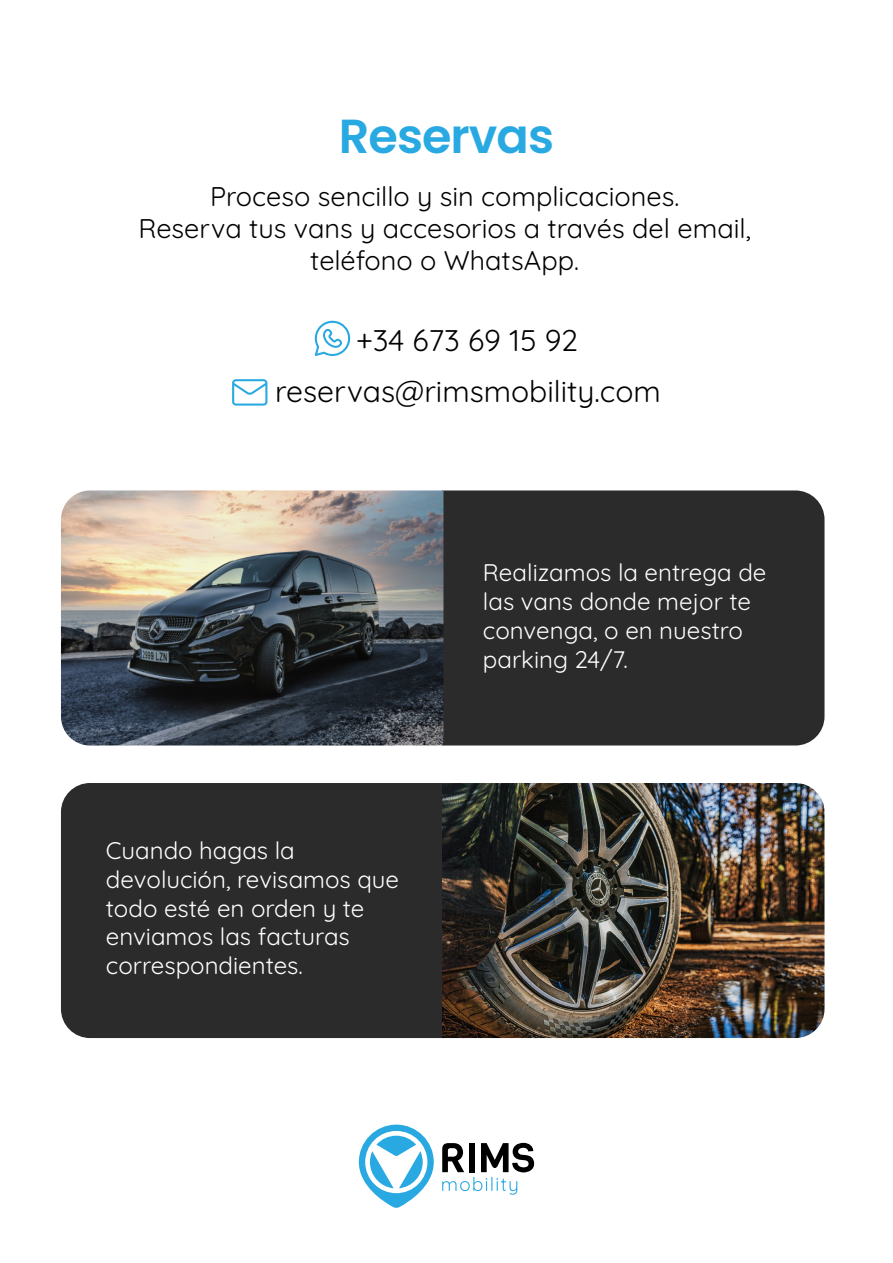
<style>
.page{position:relative;width:893px;height:1263px;background:#fff}
.page>*{position:absolute;margin:0;border:0;box-sizing:border-box;transform-origin:0 0}
.t1{font:600 47.7px "Poppins";letter-spacing:-.02em;color:#29a9e1}
.t2{font:30px/51px "Quicksand";color:#000;text-align:center}
.t3{font:27px/32.4px "Quicksand";color:#000;text-align:center}
.t4{font:24px/28.8px "Quicksand";color:#fff}
</style>
<div class="page">
<div style="left:443px;top:490px;width:381px;height:255px;background:#2b2b2b"></div>
<svg style="left:442px;top:1143px;width:92px;height:52px"></svg>
<svg style="left:359px;top:1124px;width:75px;height:84px"></svg>
<svg style="left:315px;top:321px;width:35px;height:35px"></svg>
<svg style="left:232px;top:379px;width:35px;height:27px"></svg>
<img style="left:61px;top:490px;width:382px;height:255px">
<div style="left:61px;top:783px;width:381px;height:255px;background:#2b2b2b"></div>
<img style="left:442px;top:783px;width:382px;height:255px">
<h1 class="t1" style="left:339px;top:109px;width:217px">Reservas</h1>
<p class="t3" style="left:138px;top:177px;width:614px">Proceso sencillo y sin complicaciones.<br>Reserva tus vans y accesorios a través del email, teléfono o WhatsApp.</p>
<p class="t2" style="left:275px;top:312px;width:387px">+34 673 69 15 92 reservas@rimsmobility.com</p>
<p class="t4" style="left:106px;top:834px;width:295px">Cuando hagas la devolución, revisamos que todo esté en orden y te enviamos las facturas correspondientes.</p>
<p class="t4" style="left:483px;top:556px;width:285px">Realizamos la entrega de las vans donde mejor te convenga, o en nuestro parking 24/7.</p>
</div>
